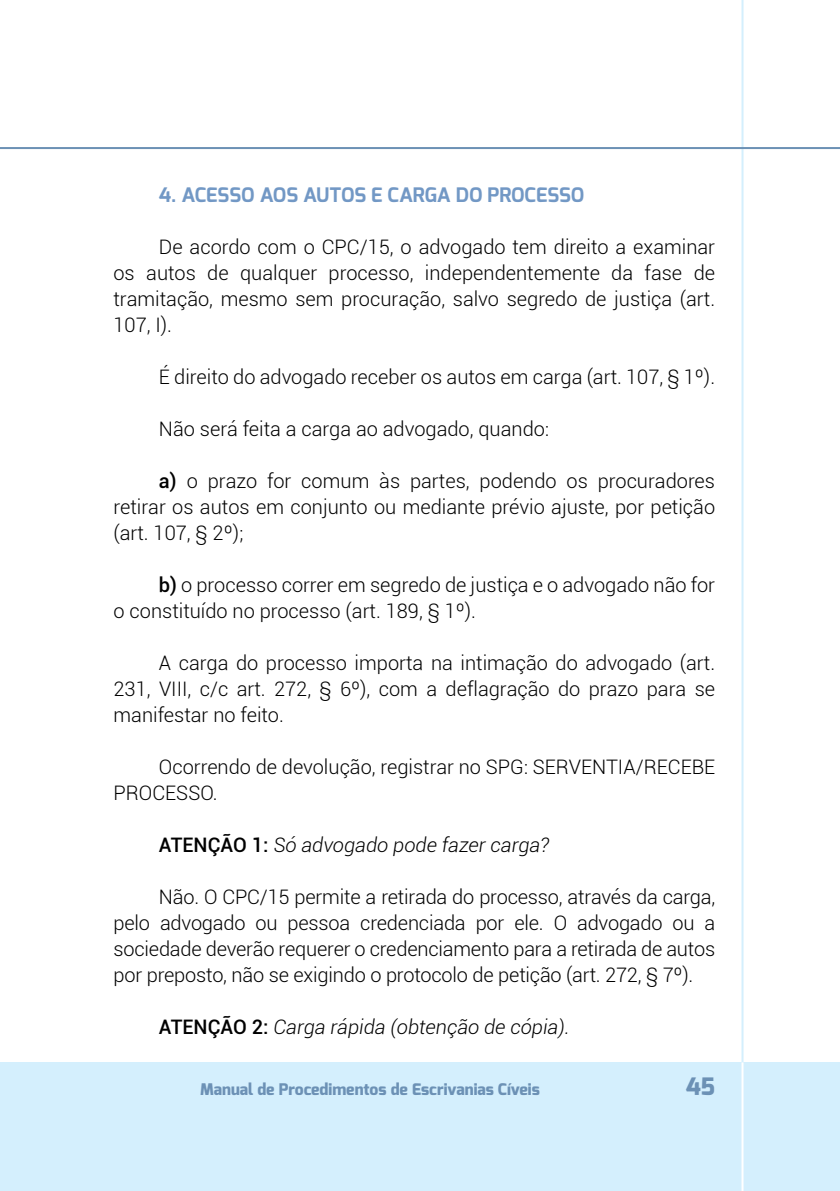
<style>
.page{position:relative;width:840px;height:1191px;background:#fff}
.page>*{position:absolute;margin:0;border:0;box-sizing:border-box;transform-origin:0 0}
.t1{font:800 24px "Exo";color:#6c91b5}
.t2{font:300 20px/26px "Roboto";color:#000;text-align:justify}
.t3{font:italic 300 20px "Roboto";color:#000}
.t4{font:700 20px "Exo";color:#7298c5}
.t5{font:800 16px "Exo";color:#6c91b5}
.s1{font-weight:500}
.s2{font-weight:500;font-style:normal}
</style>
<div class="page">
<hr style="left:741px;top:0;width:2px;height:1062px;background:#d4effd">
<div style="left:0;top:1062px;width:839px;height:129px;background:#d4effd"></div>
<hr style="left:0;top:147px;width:839px;height:2px;background:#6c91b5">
<hr style="left:741px;top:1062px;width:2px;height:129px;background:#fff">
<p class="t4" style="left:159px;top:182px;width:427px">4. ACESSO AOS AUTOS E CARGA DO PROCESSO</p>
<p class="t2" style="left:113px;top:233px;width:602px;text-indent:45px">De acordo com o CPC/15, o advogado tem direito a examinar os autos de qualquer processo, independentemente da fase de tramitação, mesmo sem procuração, salvo segredo de justiça (art.<br>107, I).</p>
<p class="t2" style="left:159px;top:363px;width:557px">É direito do advogado receber os autos em carga (art. 107, § 1º).</p>
<p class="t2" style="left:159px;top:415px;width:391px">Não será feita a carga ao advogado, quando:</p>
<p class="t2" style="left:113px;top:467px;width:603px;text-indent:45px"><span class="s1">a)</span> o prazo for comum às partes, podendo os procuradores retirar os autos em conjunto ou mediante prévio ajuste, por petição (art. 107, § 2º);</p>
<p class="t2" style="left:113px;top:571px;width:602px;text-indent:45px"><span class="s1">b)</span> o processo correr em segredo de justiça e o advogado não for o constituído no processo (art. 189, § 1º).</p>
<p class="t2" style="left:113px;top:649px;width:602px;text-indent:45px">A carga do processo importa na intimação do advogado (art.<br>231, VIII, c/c art. 272, § 6º), com a deflagração do prazo para se manifestar no feito.</p>
<p class="t2" style="left:113px;top:753px;width:602px;text-indent:45px">Ocorrendo de devolução, registrar no SPG: SERVENTIA/RECEBE<br>PROCESSO.</p>
<p class="t3" style="left:159px;top:831px;width:391px"><span class="s2">ATENÇÃO 1:</span> Só advogado pode fazer carga?</p>
<p class="t2" style="left:113px;top:883px;width:603px;text-indent:45px">Não. O CPC/15 permite a retirada do processo, através da carga, pelo advogado ou pessoa credenciada por ele. O advogado ou a sociedade deverão requerer o credenciamento para a retirada de autos por preposto, não se exigindo o protocolo de petição (art. 272, § 7º).</p>
<p class="t3" style="left:159px;top:1013px;width:412px"><span class="s2">ATENÇÃO 2:</span> Carga rápida (obtenção de cópia).</p>
<p class="t5" style="left:200px;top:1079px;width:341px">Manual de Procedimentos de Escrivanias Cíveis</p>
<p class="t1" style="left:685px;top:1070px;width:31px">45</p>
</div>
